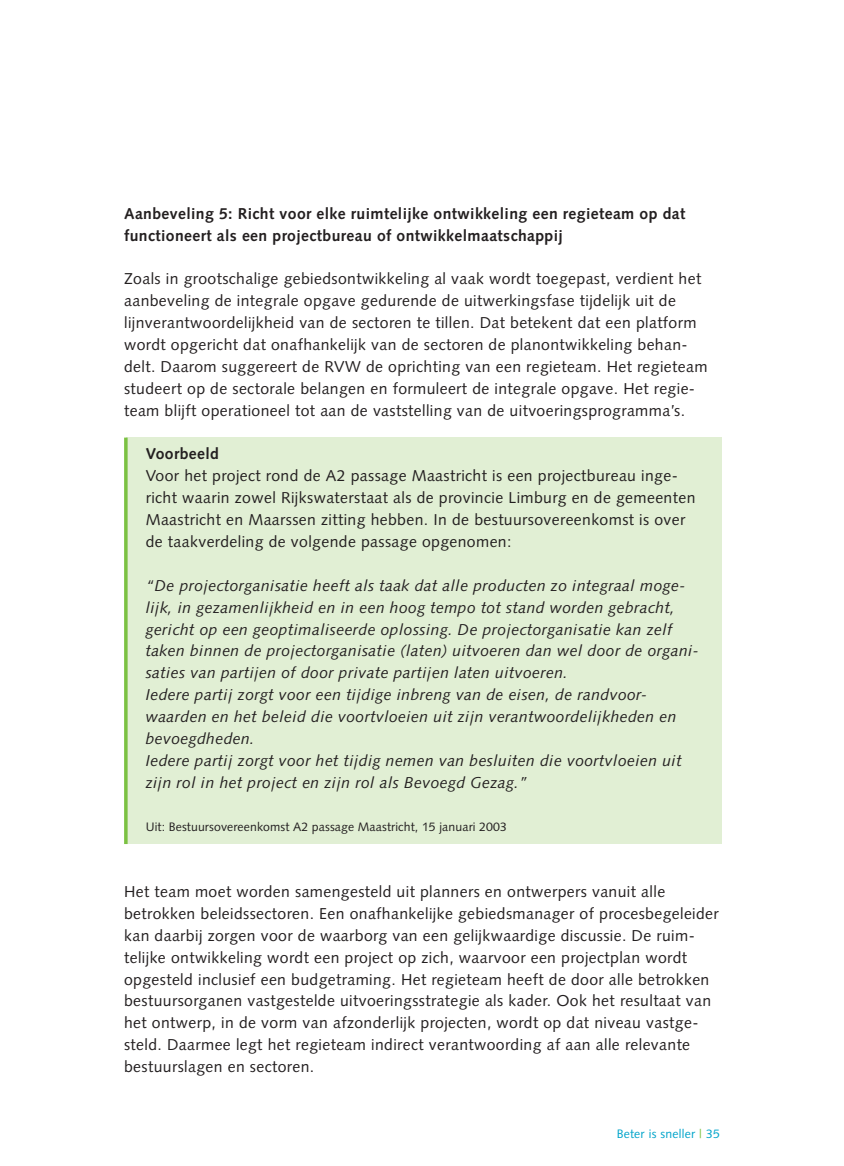
<style>
.page{position:relative;width:844px;height:1166px;background:#fff}
.page>*{position:absolute;margin:0;border:0;box-sizing:border-box;transform-origin:0 0}
.t1{font:15.75px/21.9px "Syntax LT Std";letter-spacing:.025em;color:#231f20}
.t2{font:italic 15.75px/21.9px "Syntax LT Std";letter-spacing:.025em;color:#231f20}
.t3{font:700 15.75px/21.9px "Syntax LT Std";letter-spacing:.025em;color:#231f20}
.t4{font:12.25px "Syntax LT Std";letter-spacing:.01em;color:#231f20}
.t5{font:12.25px "Syntax LT Std";letter-spacing:.015em;color:#00a4ca}
.s1{color:#7bc142}
</style>
<div class="page">
<div style="left:126px;top:438px;width:595px;height:406px;background:#e1efd4"></div>
<svg style="left:124px;top:438px;width:4px;height:406px;background:#88c755"></svg>
<p class="t3" style="left:124px;top:202px;width:562px">Aanbeveling 5: Richt voor elke ruimtelijke ontwikkeling een regieteam op dat functioneert als een projectbureau of ontwikkelmaatschappij</p>
<p class="t1" style="left:124px;top:268px;width:584px">Zoals in grootschalige gebiedsontwikkeling al vaak wordt toegepast, verdient het aanbeveling de integrale opgave gedurende de uitwerkingsfase tijdelijk uit de lijnverantwoordelijkheid van de sectoren te tillen. Dat betekent dat een platform wordt opgericht dat onafhankelijk van de sectoren de planontwikkeling behan&shy;delt. Daarom suggereert de RVW de oprichting van een regieteam. Het regieteam studeert op de sectorale belangen en formuleert de integrale opgave. Het regie&shy;team blijft operationeel tot aan de vaststelling van de uitvoeringsprogramma’s.</p>
<p class="t3" style="left:146px;top:443px;width:75px">Voorbeeld</p>
<p class="t1" style="left:146px;top:465px;width:551px">Voor het project rond de A2 passage Maastricht is een projectbureau inge&shy;richt waarin zowel Rijkswaterstaat als de provincie Limburg en de gemeenten Maastricht en Maarssen zitting hebben. In de bestuursovereenkomst is over de taakverdeling de volgende passage opgenomen:</p>
<p class="t2" style="left:146px;top:574px;width:554px">“De projectorganisatie heeft als taak dat alle producten zo integraal moge&shy;lijk, in gezamenlijkheid en in een hoog tempo tot stand worden gebracht, gericht op een geoptimaliseerde oplossing. De projectorganisatie kan zelf taken binnen de projectorganisatie (laten) uitvoeren dan wel door de organi&shy;saties van partijen of door private partijen laten uitvoeren.<br>Iedere partij zorgt voor een tijdige inbreng van de eisen, de randvoor&shy;waarden en het beleid die voortvloeien uit zijn verantwoordelijkheden en bevoegdheden.<br>Iedere partij zorgt voor het tijdig nemen van besluiten die voortvloeien uit zijn rol in het project en zijn rol als Bevoegd Gezag.”</p>
<p class="t4" style="left:146px;top:820px;width:362px">Uit: Bestuursovereenkomst A2 passage Maastricht, 15 januari 2003</p>
<p class="t1" style="left:124px;top:881px;width:596px">Het team moet worden samengesteld uit planners en ontwerpers vanuit alle betrokken beleidssectoren. Een onafhankelijke gebiedsmanager of procesbegeleider kan daarbij zorgen voor de waarborg van een gelijkwaardige discussie. De ruim&shy;telijke ontwikkeling wordt een project op zich, waarvoor een projectplan wordt opgesteld inclusief een budgetraming. Het regieteam heeft de door alle betrokken bestuursorganen vastgestelde uitvoeringsstrategie als kader. Ook het resultaat van het ontwerp, in de vorm van afzonderlijk projecten, wordt op dat niveau vastge&shy;steld. Daarmee legt het regieteam indirect verantwoording af aan alle relevante bestuurslagen en sectoren.</p>
<p class="t5" style="left:616px;top:1126px;width:103px">Beter is sneller <span class="s1">|</span> 35</p>
</div>
